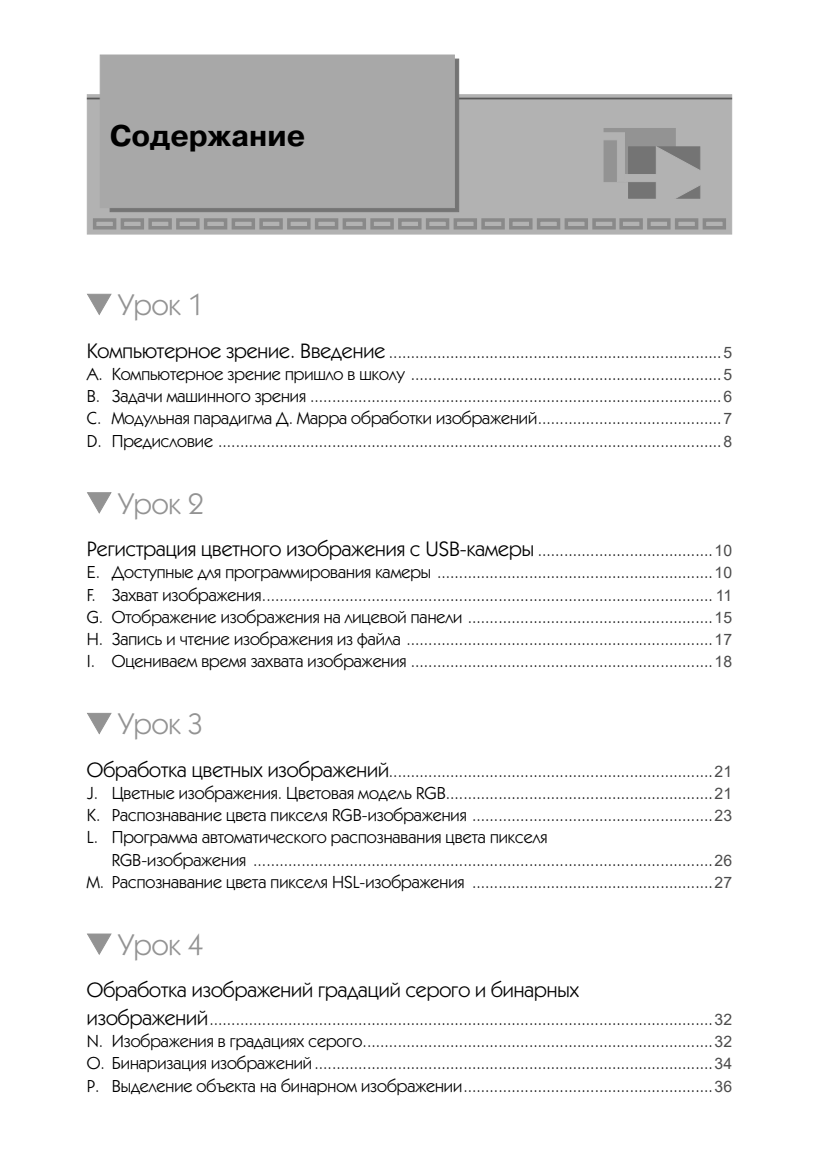
<style>
.page{position:relative;width:819px;height:1166px;background:#fff}
.page>*{position:absolute;margin:0;border:0;box-sizing:border-box;transform-origin:0 0}
.t1{font:29.75px "Kabel C";color:#939393}
.t2{font:700 29.75px "Pragmatica C";color:#000}
.t3{font:21px "Kabel C";color:#000}
.t4{font:17.5px/22.2px "Kabel C";color:#000;text-align:justify}
.s1{font-size:21px}
.s2{font-family:"Arial";font-size:15.75px;color:#4b4b4b}
.s3{font-size:17.5px}
</style>
<div class="page">
<div style="left:87px;top:94px;width:645px;height:140px;background:#b2b2b2;border:1px solid #b2b2b2"></div>
<hr style="left:87px;top:98px;width:645px;height:1px;background:#585858">
<div style="left:110px;top:59px;width:349px;height:153px;background:#747474"></div>
<div style="left:100px;top:55px;width:355px;height:153px;background:#a8a8a8"></div>
<div style="left:603px;top:128px;width:72px;height:54px;background:#939393;border:1px solid #939393"></div>
<div style="left:628px;top:146px;width:72px;height:53px;background:#747474;border:1px solid #747474"></div>
<svg style="left:655px;top:145px;width:46px;height:54px"></svg>
<div style="left:624px;top:174px;width:34px;height:8px;background:#b2b2b2"></div>
<div style="left:617px;top:137px;width:8px;height:45px;background:#b2b2b2"></div>
<div style="left:590px;top:132px;width:35px;height:8px;background:#b2b2b2"></div>
<div style="left:93px;top:218px;width:23px;height:11px;border:4px solid #898989"></div>
<div style="left:121px;top:218px;width:23px;height:11px;border:4px solid #898989"></div>
<div style="left:148px;top:218px;width:24px;height:11px;border:4px solid #898989"></div>
<div style="left:176px;top:218px;width:23px;height:11px;border:4px solid #898989"></div>
<div style="left:204px;top:218px;width:23px;height:11px;border:4px solid #898989"></div>
<div style="left:231px;top:218px;width:24px;height:11px;border:4px solid #898989"></div>
<div style="left:259px;top:218px;width:24px;height:11px;border:4px solid #898989"></div>
<div style="left:287px;top:218px;width:23px;height:11px;border:4px solid #898989"></div>
<div style="left:315px;top:218px;width:23px;height:11px;border:4px solid #898989"></div>
<div style="left:342px;top:218px;width:24px;height:11px;border:4px solid #898989"></div>
<div style="left:370px;top:218px;width:24px;height:11px;border:4px solid #898989"></div>
<div style="left:398px;top:218px;width:23px;height:11px;border:4px solid #898989"></div>
<div style="left:426px;top:218px;width:23px;height:11px;border:4px solid #898989"></div>
<div style="left:453px;top:218px;width:24px;height:11px;border:4px solid #898989"></div>
<div style="left:619px;top:218px;width:23px;height:11px;border:4px solid #898989"></div>
<div style="left:481px;top:218px;width:23px;height:11px;border:4px solid #898989"></div>
<div style="left:647px;top:218px;width:23px;height:11px;border:4px solid #898989"></div>
<div style="left:509px;top:218px;width:23px;height:11px;border:4px solid #898989"></div>
<div style="left:674px;top:218px;width:24px;height:11px;border:4px solid #898989"></div>
<div style="left:537px;top:218px;width:23px;height:11px;border:4px solid #898989"></div>
<div style="left:702px;top:218px;width:24px;height:11px;border:4px solid #898989"></div>
<div style="left:564px;top:218px;width:24px;height:11px;border:4px solid #898989"></div>
<div style="left:592px;top:218px;width:23px;height:11px;border:4px solid #898989"></div>
<svg style="left:87px;top:293px;width:25px;height:22px"></svg>
<svg style="left:87px;top:492px;width:25px;height:22px"></svg>
<svg style="left:87px;top:712px;width:25px;height:23px"></svg>
<svg style="left:87px;top:933px;width:25px;height:22px"></svg>
<h1 class="t2" style="left:110px;top:120px;width:197px">Содержание</h1>
<h1 class="t1" style="left:119px;top:288px;width:87px">Урок 1</h1>
<p class="t4" style="left:87px;top:340px;width:646px"><span class="s1">Компьютерное зрение. Введение</span> ............................................................................<span class="s2">5<br></span>А. Компьютерное зрение пришло в школу .......................................................................<span class="s2">5<br></span>B. Задачи машинного зрения ..............................................................................................<span class="s2">6<br></span>С. Модульная парадигма Д. Марра обработки изображений..........................................<span class="s2">7<br></span>D. Предисловие ...................................................................................................................<span class="s2">8</span></p>
<h1 class="t1" style="left:119px;top:487px;width:87px">Урок 2</h1>
<p class="t3" style="left:87px;top:537px;width:646px">Регистрация цветного изображения с USB-камеры <span class="s3">........................................</span><span class="s2">10</span></p>
<p class="t4" style="left:87px;top:561px;width:646px">E. Доступные для программирования камеры ...............................................................<span class="s2">10<br></span>F. Захват изображения....................................................................................................... <span class="s2">11<br></span>G. Отображение изображения на лицевой панели ........................................................<span class="s2">15<br></span>H. Запись и чтение изображения из файла ......................................................................<span class="s2">17<br></span>I. Оцениваем время захвата изображения .....................................................................<span class="s2">18</span></p>
<h1 class="t1" style="left:119px;top:707px;width:86px">Урок 3</h1>
<p class="t4" style="left:87px;top:759px;width:646px"><span class="s1">Обработка цветных изображений</span>..........................................................................<span class="s2">21<br></span>J. Цветные изображения. Цветовая модель RGB.............................................................<span class="s2">21<br></span>K. Распознавание цвета пикселя RGB-изображения .......................................................<span class="s2">23<br></span>L. Программа автоматического распознавания цвета пикселя</p>
<p class="t4" style="left:87px;top:848px;width:646px;text-align:right">RGB-изображения .........................................................................................................<span class="s2">26<br></span>M. Распознавание цвета пикселя HSL-изображения .......................................................<span class="s2">27</span></p>
<h1 class="t1" style="left:119px;top:928px;width:87px">Урок 4</h1>
<p class="t3" style="left:87px;top:978px;width:493px">Обработка изображений градаций серого и бинарных</p>
<p class="t4" style="left:87px;top:1007px;width:646px"><span class="s1">изображений</span>...................................................................................................................<span class="s2">32<br></span>N. Изображения в градациях серого................................................................................<span class="s2">32<br></span>O. Бинаризация изображений ...........................................................................................<span class="s2">34<br></span>P. Выделение объекта на бинарном изображении.........................................................<span class="s2">36</span></p>
</div>
